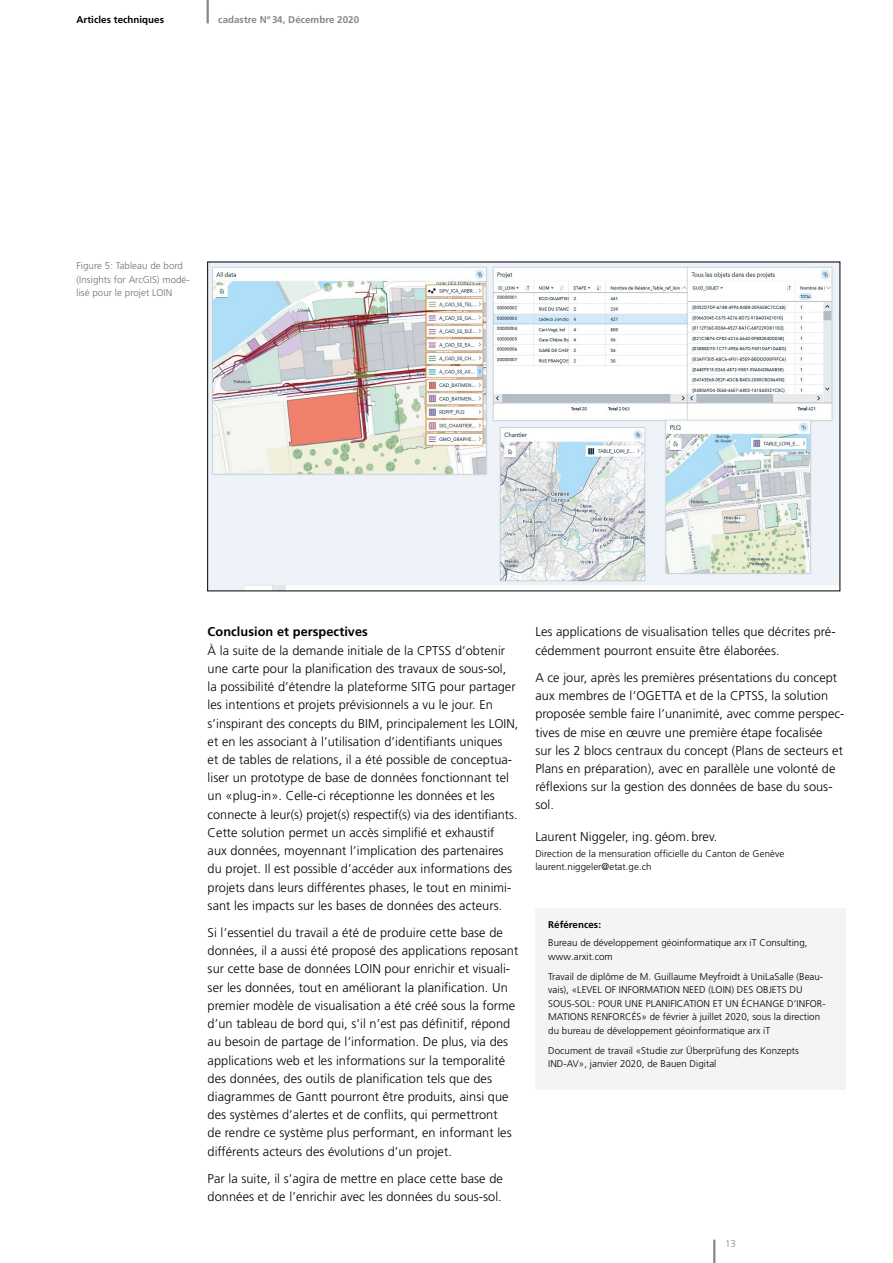
<style>
.page{position:relative;width:893px;height:1263px;background:#fff}
.page>*{position:absolute;margin:0;border:0;box-sizing:border-box;transform-origin:0 0}
.t1{font:300 12.75px/18.1px "Frutiger LT Pro";letter-spacing:.005em;color:#000}
.t2{font:700 12.75px "Frutiger LT Pro";letter-spacing:.005em;color:#000}
.t3{font:300 9.75px/13.5px "Frutiger LT Pro";letter-spacing:.005em;color:#000}
.t4{font:300 9.75px/13.5px "Frutiger LT Pro";letter-spacing:.005em;color:#70706f}
.t5{font:700 9.75px "Frutiger LT Pro";letter-spacing:.005em;color:#000}
.t6{font:700 9.75px "Frutiger LT Pro";letter-spacing:.005em;color:#888787}
.t7{font:300 9.75px "Frutiger LT Pro";color:#888787}
</style>
<div class="page">
<hr style="left:713px;top:1239px;width:2px;height:24px;background:#888787">
<hr style="left:207px;top:0;width:2px;height:23px;background:#888787">
<img style="left:209px;top:264px;width:629px;height:325px">
<div style="left:535px;top:908px;width:311px;height:182px;background:#f3f4f5"></div>
<p class="t5" style="left:77px;top:14px;width:89px">Articles techniques</p>
<p class="t6" style="left:218px;top:14px;width:142px">cadastre Nº34, Décembre 2020</p>
<p class="t4" style="left:77px;top:259px;width:115px">Figure 5: Tableau de bord (Insights for ArcGIS) modé&shy;lisé pour le projet LOIN</p>
<p class="t2" style="left:208px;top:624px;width:162px">Conclusion et perspectives</p>
<p class="t1" style="left:208px;top:641px;width:312px">À la suite de la demande initiale de la CPTSS d’obtenir une carte pour la planification des travaux de sous-sol, la possibilité d’étendre la plateforme SITG pour partager les intentions et projets prévisionnels a vu le jour. En s’inspirant des concepts du BIM, principalement les LOIN, et en les associant à l’utilisation d’identifiants uniques<br>et de tables de relations, il a été possible de conceptua&shy;liser un prototype de base de données fonctionnant tel un «plug-in». Celle-ci réceptionne les données et les connecte à leur(s) projet(s) respectif(s) via des identifiants.<br>Cette solution permet un accès simplifié et exhaustif<br>aux données, moyennant l’implication des partenaires du projet. Il est possible d’accéder aux informations des projets dans leurs différentes phases, le tout en minimi&shy;sant les impacts sur les bases de données des acteurs.</p>
<p class="t1" style="left:208px;top:923px;width:312px">Si l’essentiel du travail a été de produire cette base de données, il a aussi été proposé des applications reposant sur cette base de données LOIN pour enrichir et visuali&shy;ser les données, tout en améliorant la planification. Un premier modèle de visualisation a été créé sous la forme d’un tableau de bord qui, s’il n’est pas définitif, répond au besoin de partage de l’information. De plus, via des applications web et les informations sur la temporalité des données, des outils de planification tels que des diagrammes de Gantt pourront être produits, ainsi que des systèmes d’alertes et de conflits, qui permettront<br>de rendre ce système plus performant, en informant les différents acteurs des évolutions d’un projet.</p>
<p class="t1" style="left:208px;top:1169px;width:297px">Par la suite, il s’agira de mettre en place cette base de données et de l’enrichir avec les données du sous-sol.</p>
<p class="t1" style="left:535px;top:623px;width:302px">Les applications de visualisation telles que décrites pré&shy;cédemment pourront ensuite être élaborées.</p>
<p class="t1" style="left:535px;top:668px;width:310px">A ce jour, après les premières présentations du concept aux membres de l’OGETTA et de la CPTSS, la solution proposée semble faire l’unanimité, avec comme perspec&shy;tives de mise en œuvre une première étape focalisée<br>sur les 2 blocs centraux du concept (Plans de secteurs et Plans en préparation), avec en parallèle une volonté de réflexions sur la gestion des données de base du sous&shy;sol.</p>
<p class="t1" style="left:535px;top:828px;width:183px">Laurent Niggeler, ing.géom.brev.</p>
<p class="t3" style="left:535px;top:847px;width:250px">Direction de la mensuration officielle du Canton de Genève laurent.niggeler@etat.ge.ch</p>
<p class="t5" style="left:548px;top:919px;width:54px">Références:</p>
<p class="t3" style="left:548px;top:936px;width:261px">Bureau de développement géoinformatique arx iT Consulting, www.arxit.com</p>
<p class="t3" style="left:548px;top:969px;width:279px">Travail de diplôme de M. Guillaume Meyfroidt à UniLaSalle (Beau&shy;vais), «LEVEL OF INFORMATION NEED (LOIN) DES OBJETS DU SOUS-SOL : POUR UNE PLANIFICATION ET UN ÉCHANGE D’INFOR-MATIONS RENFORCÉS» de février à juillet 2020, sous la direction du bureau de développement géoinformatique arx iT</p>
<p class="t3" style="left:548px;top:1043px;width:252px">Document de travail «Studie zur Überprüfung des Konzepts<br>IND-AV», janvier 2020, de Bauen Digital</p>
<p class="t7" style="left:725px;top:1238px;width:12px">13</p>
</div>
